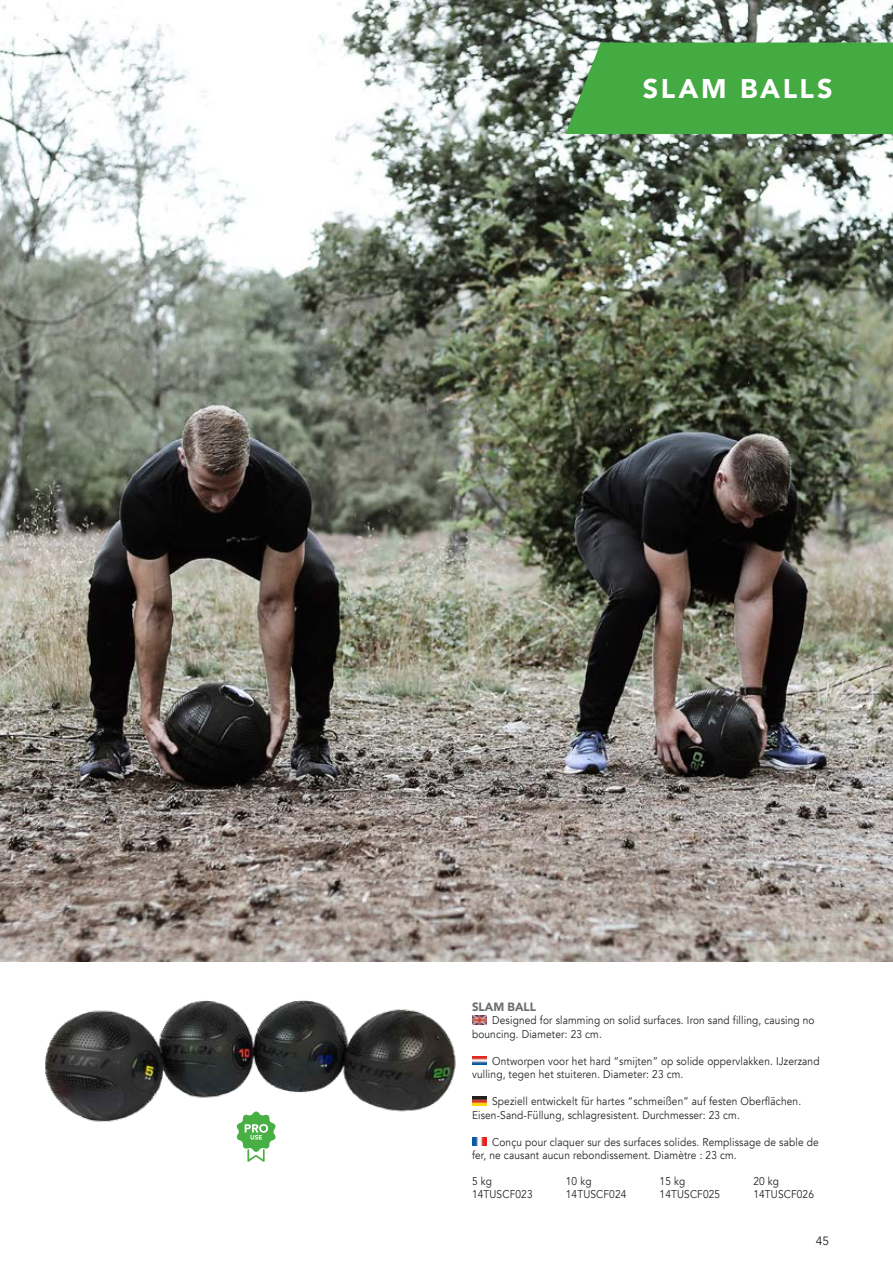
<style>
.page{position:relative;width:893px;height:1263px;background:#fff}
.page>*{position:absolute;margin:0;border:0;box-sizing:border-box;transform-origin:0 0}
.t1{font:900 27px "Avenir";letter-spacing:.095em;color:#fff}
.t2{font:900 12px "Avenir";color:#6c6d70;scale:.96 1}
.t3{font:12px "Avenir";color:#231f20}
.t4{font:11.25px/13.5px "Avenir";letter-spacing:.015em;color:#231f20;scale:.9 1}
</style>
<div class="page">
<img style="left:0;top:0;width:893px;height:961px">
<img style="left:46px;top:1000px;width:410px;height:127px">
<img style="left:472px;top:1016px;width:14px;height:8px">
<img style="left:472px;top:1056px;width:14px;height:9px">
<img style="left:472px;top:1097px;width:14px;height:8px">
<img style="left:472px;top:1137px;width:14px;height:9px">
<div style="left:566px;top:43px;width:327px;height:91px;background:#44aa42"></div>
<svg style="left:237px;top:1111px;width:39px;height:51px"></svg>
<h1 class="t1" style="left:643px;top:66px;width:191px">SLAM BALLS</h1>
<p class="t2" style="left:472px;top:996px;width:68px">SLAM BALL</p>
<p class="t4" style="left:472px;top:1014px;width:382px;text-indent:20px">Designed for slamming on solid surfaces. Iron sand filling, causing no bouncing. Diameter: 23 cm.</p>
<p class="t4" style="left:472px;top:1054px;width:388px;text-indent:20px">Ontworpen voor het hard “smijten” op solide oppervlakken. IJzerzand vulling, tegen het stuiteren. Diameter: 23 cm.</p>
<p class="t4" style="left:472px;top:1095px;width:367px;text-indent:20px">Speziell entwickelt für hartes “schmeißen” auf festen Oberflächen.<br>Eisen-Sand-Füllung, schlagresistent. Durchmesser: 23 cm.</p>
<p class="t4" style="left:472px;top:1135px;width:387px;text-indent:20px">Conçu pour claquer sur des surfaces solides. Remplissage de sable de fer, ne causant aucun rebondissement. Diamètre : 23 cm.</p>
<p class="t4" style="left:472px;top:1174px;width:69px">5 kg<br>14TUSCF023</p>
<p class="t4" style="left:566px;top:1174px;width:69px">10 kg<br>14TUSCF024</p>
<p class="t4" style="left:660px;top:1174px;width:69px">15 kg<br>14TUSCF025</p>
<p class="t4" style="left:753px;top:1174px;width:69px">20 kg<br>14TUSCF026</p>
<p class="t3" style="left:816px;top:1234px;width:15px">45</p>
</div>
